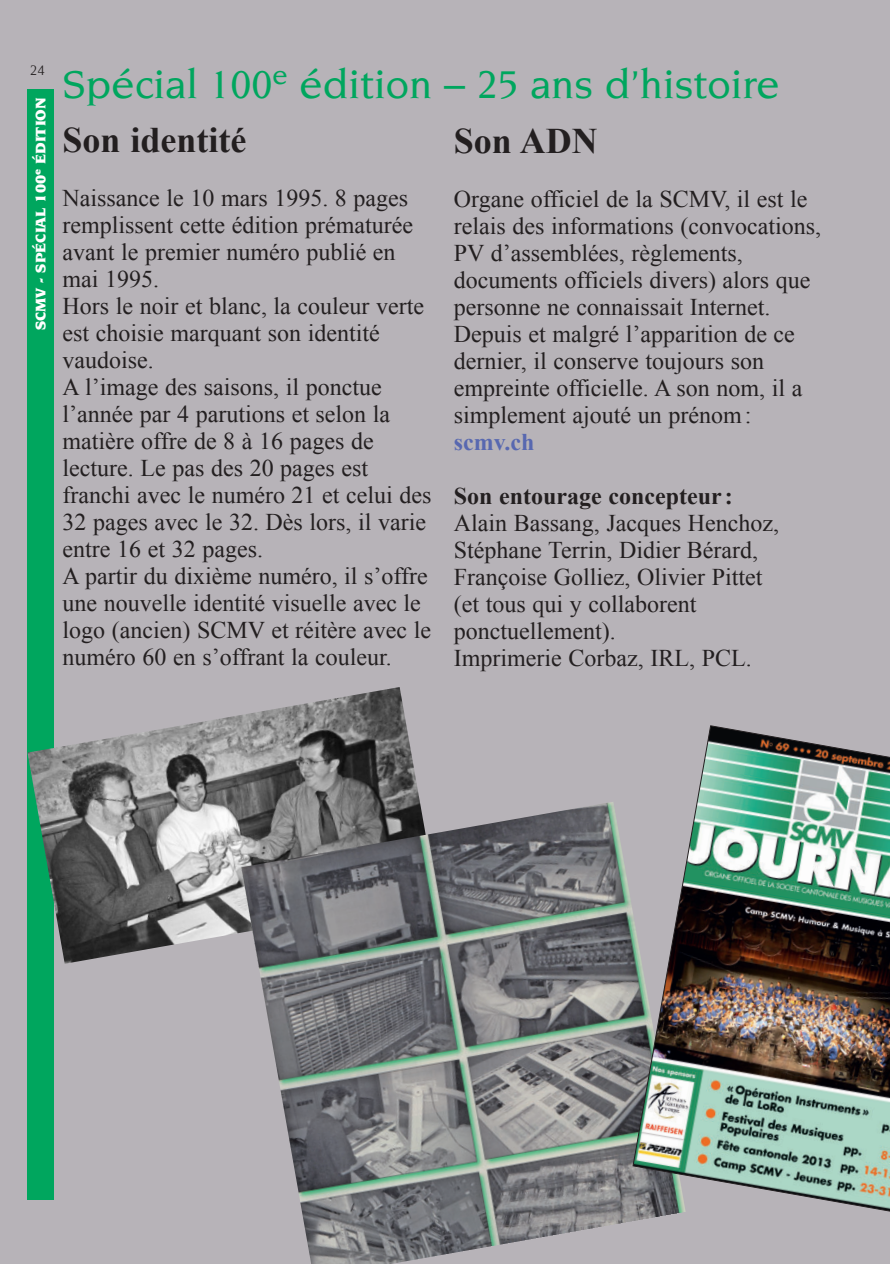
<style>
.page{position:relative;width:890px;height:1264px;background:#b7b3b8}
.page>*{position:absolute;margin:0;border:0;box-sizing:border-box;transform-origin:0 0}
.t1{font:500 42px "Novarese";color:#00a65e}
.t2{font:700 36px "Times New Roman";color:#231f20}
.t3{font:24px/27px "Times New Roman";color:#231f20}
.t4{font:700 24px "Times New Roman";color:#231f20}
.t5{font:700 24px "Times New Roman";color:#5868b0}
.t6{font:900 15px "Novarese";color:#fff}
.t7{font:15px "Novarese";color:#231f20}
</style>
<div class="page">
<div style="left:28px;top:89px;width:26px;height:1110px;background:#00a65e"></div>
<img style="left:28px;top:687px;width:392px;height:277px">
<img style="left:241px;top:802px;width:391px;height:462px">
<img style="left:632px;top:725px;width:258px;height:496px">
<p class="t7" style="left:30px;top:62px;width:16px">24</p>
<p class="t6" style="left:32px;top:330px;width:234px;rotate:-90deg">SCMV - SPÉCIAL 100<sup>e</sup> ÉDITION</p>
<h1 class="t1" style="left:63px;top:66px;width:719px">Spécial 100<sup>e</sup> édition – 25 ans d’histoire</h1>
<h2 class="t2" style="left:63px;top:118px;width:185px">Son identité</h2>
<p class="t3" style="left:63px;top:187px;width:370px">Naissance le 10 mars 1995. 8 pages remplissent cette édition prématurée avant le premier numéro publié en mai 1995.<br>Hors le noir et blanc, la couleur verte est choisie marquant son identité vaudoise.<br>A l’image des saisons, il ponctue l’année par 4 parutions et selon la matière offre de 8 à 16 pages de lecture. Le pas des 20 pages est franchi avec le numéro 21 et celui des<br>32 pages avec le 32. Dès lors, il varie entre 16 et 32 pages.<br>A partir du dixième numéro, il s’offre une nouvelle identité visuelle avec le logo (ancien) SCMV et réitère avec le numéro 60 en s’offrant la couleur.</p>
<h2 class="t2" style="left:454px;top:119px;width:145px">Son ADN</h2>
<p class="t3" style="left:454px;top:187px;width:369px">Organe officiel de la SCMV, il est le relais des informations (convocations, PV d’assemblées, règlements, documents officiels divers) alors que personne ne connaissait Internet.<br>Depuis et malgré l’apparition de ce dernier, il conserve toujours son empreinte officielle. A son nom, il a simplement ajouté un prénom :</p>
<p class="t5" style="left:454px;top:433px;width:82px">scmv.ch</p>
<p class="t4" style="left:454px;top:487px;width:280px">Son entourage concepteur :</p>
<p class="t3" style="left:454px;top:511px;width:327px">Alain Bassang, Jacques Henchoz,<br>Stéphane Terrin, Didier Bérard,<br>Françoise Golliez, Olivier Pittet (et tous qui y collaborent ponctuellement).<br>Imprimerie Corbaz, IRL, PCL.</p>
</div>
